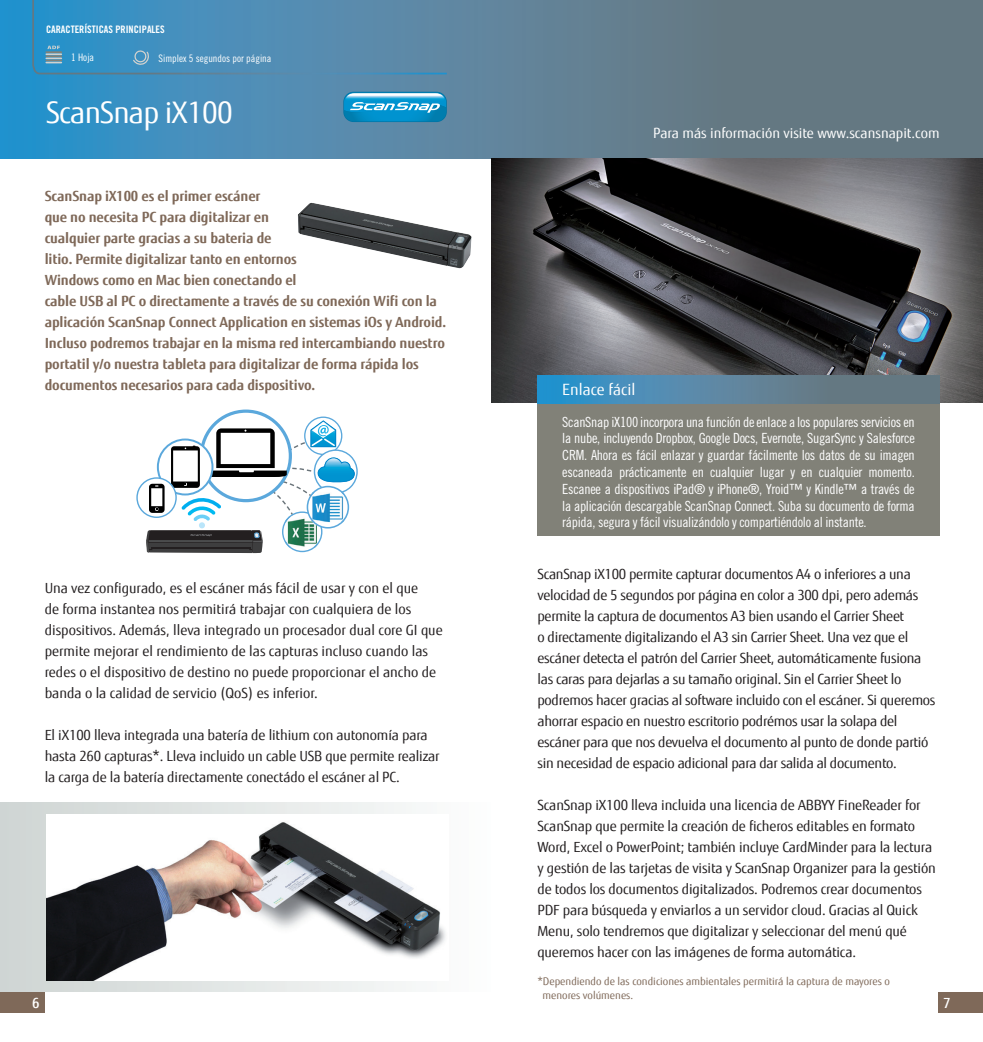
<style>
.page{position:relative;width:983px;height:1042px;background:#fff}
.page>*{position:absolute;margin:0;border:0;box-sizing:border-box;transform-origin:0 0}
.t1{font:29.75px "Fujitsu Sans";letter-spacing:-.025em;color:#fff}
.t2{font:15.58px "Fujitsu Sans";color:#fff}
.t3{font:14px/21px "Fujitsu Sans";letter-spacing:-.01em;color:#231f20}
.t4{font:700 14px/21px "Fujitsu Sans";letter-spacing:-.01em;color:#7f6959}
.t5{font:14px/16.8px "Trade Gothic Cond Eighteen";letter-spacing:-.02em;color:#fff;text-align:justify}
.t6{font:14px "Fujitsu Sans";color:#fff}
.t7{font:500 14px "Fujitsu Sans";color:#fff}
.t8{font:10.5px/14px "Fujitsu Sans";color:#7f6959}
.t9{font:10.33px "Trade Gothic Cond Eighteen";color:#fff}
.t10{font:10.33px "Trade Gothic Bold Cond Twenty";color:#fff}
</style>
<div class="page">
<svg style="left:0;top:0;width:982px;height:159px;background:#598199"></svg>
<div style="left:0;top:992px;width:45px;height:21px;background:#7f6959"></div>
<div style="left:938px;top:992px;width:44px;height:21px;background:#7f6959"></div>
<svg style="left:343px;top:92px;width:103px;height:30px"></svg>
<svg style="left:344px;top:92px;width:102px;height:29px;background:#3ea9d4"></svg>
<svg style="left:31px;top:0;width:417px;height:75px;background:#4a8db6"></svg>
<img style="left:491px;top:159px;width:491px;height:244px">
<div style="left:537px;top:403px;width:402px;height:133px;background:#818178"></div>
<svg style="left:537px;top:375px;width:402px;height:28px;background:#5584a0"></svg>
<div style="left:0;top:803px;width:492px;height:189px;background:linear-gradient(to right,#ced4d3,#fdfefd)"></div>
<svg style="left:305px;top:417px;width:36px;height:37px"></svg>
<div style="left:304px;top:416px;width:38px;height:39px;border:1px solid #5ba8dc;border-radius:50%"></div>
<svg style="left:201px;top:411px;width:89px;height:90px"></svg>
<svg style="left:137px;top:478px;width:39px;height:39px"></svg>
<div style="left:136px;top:477px;width:41px;height:41px;border:1px solid #5ba8dc;border-radius:50%"></div>
<svg style="left:146px;top:420px;width:211px;height:133px"></svg>
<img style="left:46px;top:814px;width:402px;height:166px">
<img style="left:298px;top:203px;width:173px;height:65px">
<p class="t10" style="left:46px;top:23px;width:120px">CARACTERÍSTICAS PRINCIPALES</p>
<p class="t9" style="left:71px;top:51px;width:24px">1 Hoja</p>
<p class="t9" style="left:158px;top:53px;width:114px">Simplex 5 segundos por página</p>
<h1 class="t1" style="left:46px;top:95px;width:188px">ScanSnap iX100</h1>
<p class="t4" style="left:45px;top:185px;width:403px">ScanSnap iX100 es el primer escáner<br>que no necesita PC para digitalizar en<br>cualquier parte gracias a su bateria de<br>litio. Permite digitalizar tanto en entornos<br>Windows como en Mac bien conectando el<br>cable USB al PC o directamente a través de su conexión Wifi con la aplicación ScanSnap Connect Application en sistemas iOs y Android.<br>Incluso podremos trabajar en la misma red intercambiando nuestro portatil y/o nuestra tableta para digitalizar de forma rápida los documentos necesarios para cada dispositivo.</p>
<p class="t3" style="left:45px;top:577px;width:399px">Una vez configurado, es el escáner más fácil de usar y con el que<br>de forma instantea nos permitirá trabajar con cualquiera de los dispositivos. Además, lleva integrado un procesador dual core GI que permite mejorar el rendimiento de las capturas incluso cuando las redes o el dispositivo de destino no puede proporcionar el ancho de banda o la calidad de servicio (QoS) es inferior.</p>
<p class="t3" style="left:45px;top:724px;width:396px">El iX100 lleva integrada una batería de lithium con autonomía para hasta 260 capturas*. Lleva incluido un cable USB que permite realizar la carga de la batería directamente conectádo el escáner al PC.</p>
<p class="t6" style="left:653px;top:124px;width:288px">Para más información visite www.scansnapit.com</p>
<p class="t2" style="left:562px;top:380px;width:74px">Enlace fácil</p>
<p class="t5" style="left:562px;top:413px;width:354px">ScanSnap iX100 incorpora una función de enlace a los populares servicios en la nube, incluyendo Dropbox, Google Docs, Evernote, SugarSync y Salesforce CRM. Ahora es fácil enlazar y guardar fácilmente los datos de su imagen escaneada prácticamente en cualquier lugar y en cualquier momento.<br>Escanee a dispositivos iPad® y iPhone®, Yroid™ y Kindle™ a través de la aplicación descargable ScanSnap Connect. Suba su documento de forma rápida, segura y fácil visualizándolo y compartiéndolo al instante.</p>
<p class="t3" style="left:537px;top:563px;width:399px">ScanSnap iX100 permite capturar documentos A4 o inferiores a una velocidad de 5 segundos por página en color a 300 dpi, pero además permite la captura de documentos A3 bien usando el Carrier Sheet<br>o directamente digitalizando el A3 sin Carrier Sheet. Una vez que el escáner detecta el patrón del Carrier Sheet, automáticamente fusiona las caras para dejarlas a su tamaño original. Sin el Carrier Sheet lo podremos hacer gracias al software incluido con el escáner. Si queremos ahorrar espacio en nuestro escritorio podrémos usar la solapa del escáner para que nos devuelva el documento al punto de donde partió sin necesidad de espacio adicional para dar salida al documento.</p>
<p class="t3" style="left:537px;top:794px;width:400px">ScanSnap iX100 lleva incluida una licencia de ABBYY FineReader for ScanSnap que permite la creación de ficheros editables en formato Word, Excel o PowerPoint; también incluye CardMinder para la lectura y gestión de las tarjetas de visita y ScanSnap Organizer para la gestión de todos los documentos digitalizados. Podremos crear documentos PDF para búsqueda y enviarlos a un servidor cloud. Gracias al Quick Menu, solo tendremos que digitalizar y seleccionar del menú qué queremos hacer con las imágenes de forma automática.</p>
<p class="t8" style="left:542px;top:974px;width:349px;text-indent:-5px">*Dependiendo de las condiciones ambientales permitirá la captura de mayores o menores volúmenes.</p>
<p class="t7" style="left:32px;top:994px;width:9px">6</p>
<p class="t7" style="left:943px;top:994px;width:9px">7</p>
</div>
